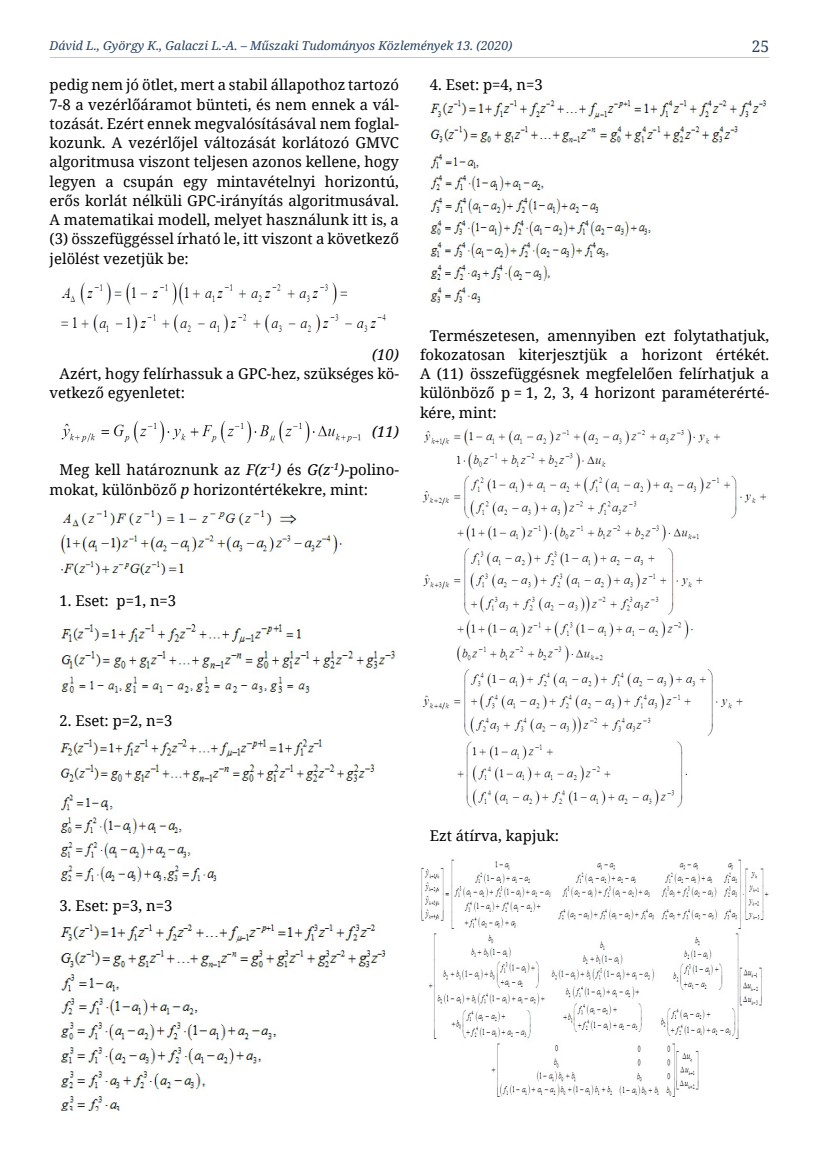
<style>
.page{position:relative;width:819px;height:1161px;background:#fff}
.page>*{position:absolute;margin:0;border:0;box-sizing:border-box;transform-origin:0 0}
.t1{font:15.75px "Noto Serif";color:#244061}
.t2{font:14.88px/19.2px "Noto Serif";color:#000;text-align:justify}
.t3{font:italic 14.88px "Noto Serif";color:#000}
.t4{font:italic 12.25px "Noto Serif";color:#244061}
.s1{font-style:italic}
</style>
<div class="page">
<hr style="left:50px;top:57px;width:719px;height:1px;background:#c6c6c6">
<img style="left:61px;top:282px;width:325px;height:51px">
<img style="left:61px;top:420px;width:300px;height:24px">
<img style="left:60px;top:510px;width:282px;height:64px">
<img style="left:60px;top:623px;width:336px;height:71px">
<img style="left:60px;top:739px;width:315px;height:144px">
<img style="left:60px;top:924px;width:326px;height:187px">
<img style="left:430px;top:100px;width:337px;height:203px">
<img style="left:422px;top:428px;width:345px;height:380px">
<img style="left:421px;top:859px;width:348px;height:238px">
<p class="t4" style="left:50px;top:37px;width:464px">Dávid L., György K., Galaczi L.-A. – Műszaki Tudományos Közlemények 13. (2020)</p>
<p class="t1" style="left:751px;top:35px;width:19px">25</p>
<p class="t2" style="left:50px;top:75px;width:351px">pedig nem jó ötlet, mert a stabil állapothoz tartozó 7-8 a vezérlőáramot bünteti, és nem ennek a vál&shy;tozását. Ezért ennek megvalósításával nem foglal&shy;kozunk. A vezérlőjel változását korlátozó GMVC algoritmusa viszont teljesen azonos kellene, hogy legyen a csupán egy mintavételnyi horizontú, erős korlát nélküli GPC-irányítás algoritmusával.<br>A matematikai modell, melyet használunk itt is, a (3) összefüggéssel írható le, itt viszont a következő jelölést vezetjük be:</p>
<p class="t2" style="left:430px;top:75px;width:114px">4. Eset: p=4, n=3</p>
<p class="t3" style="left:372px;top:344px;width:28px">(10)</p>
<p class="t2" style="left:50px;top:363px;width:351px;text-indent:10px">Azért, hogy felírhassuk a GPC-hez, szükséges kö&shy;vetkező egyenletet:</p>
<p class="t3" style="left:372px;top:421px;width:28px">(11)</p>
<p class="t2" style="left:50px;top:460px;width:351px;text-indent:10px">Meg kell határoznunk az <span class="s1">F(z</span><sup>-1</sup><span class="s1">)</span> és <span class="s1">G(z</span><sup>-1</sup><span class="s1">)</span>-polino&shy;mokat, különböző <span class="s1">p</span> horizontértékekre, mint:</p>
<p class="t2" style="left:420px;top:325px;width:351px;text-indent:10px">Természetesen, amennyiben ezt folytathatjuk, fokozatosan kiterjesztjük a horizont értékét.<br>A (11) összefüggésnek megfelelően felírhatjuk a különböző p = 1, 2, 3, 4 horizont paraméterérté&shy;kére, mint:</p>
<p class="t2" style="left:60px;top:590px;width:118px">1. Eset: p=1, n=3</p>
<p class="t2" style="left:60px;top:711px;width:114px">2. Eset: p=2, n=3</p>
<p class="t2" style="left:60px;top:895px;width:114px">3. Eset: p=3, n=3</p>
<p class="t2" style="left:430px;top:825px;width:130px">Ezt átírva, kapjuk:</p>
</div>
